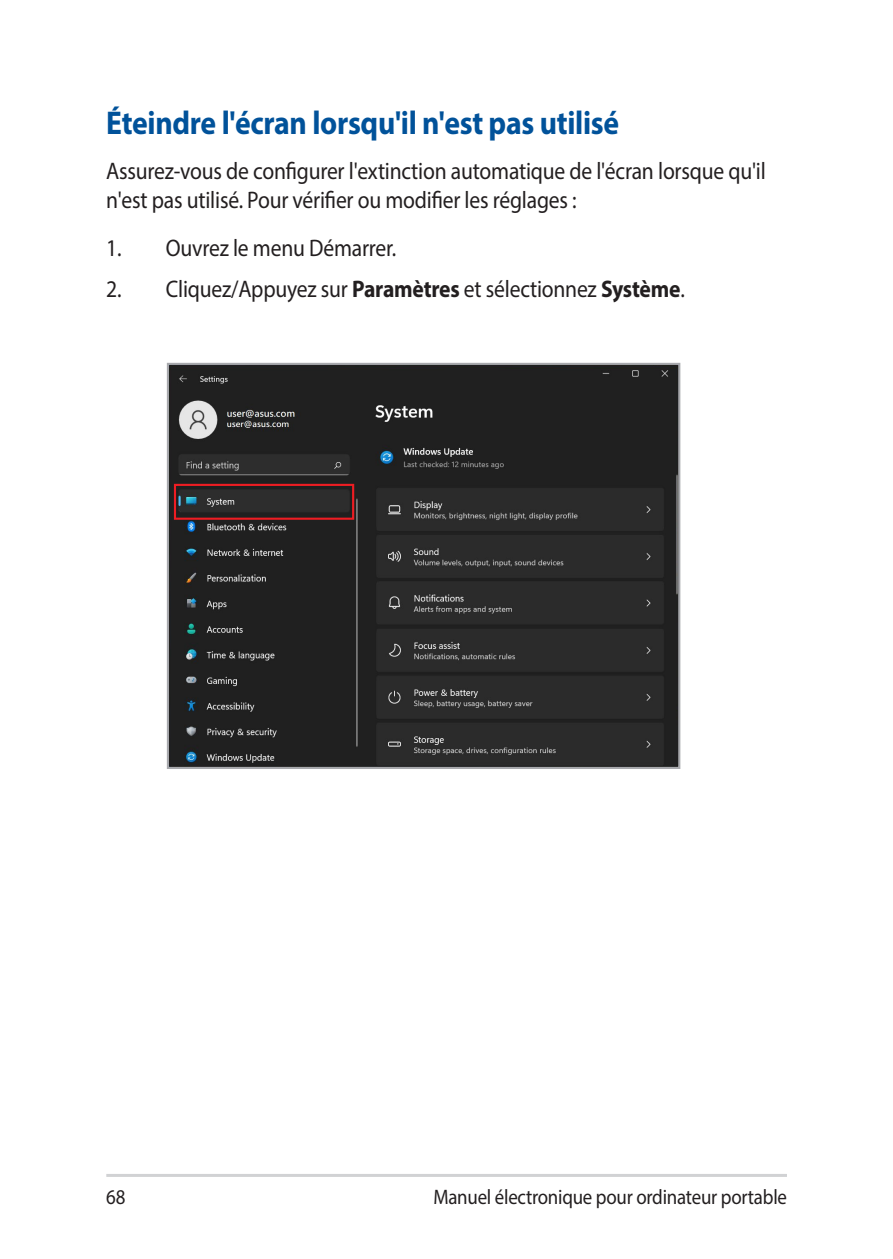
<style>
.page{position:relative;width:893px;height:1259px;background:#fff}
.page>*{position:absolute;margin:0;border:0;box-sizing:border-box;transform-origin:0 0}
.t1{font:700 33px "Myriad Pro";letter-spacing:-.01em;color:#01529a;scale:.9 1}
.t2{font:24px/28.8px "Myriad Pro";letter-spacing:-.01em;color:#231f20;scale:.9 1}
.t3{font:21px "Myriad Pro";letter-spacing:-.015em;color:#231f20;scale:.9 1}
.s1{font-weight:700}
</style>
<div class="page">
<hr style="left:106px;top:1174px;width:681px;height:3px;background:#d1d2d4">
<img style="left:170px;top:366px;width:507px;height:400px">
<div style="left:167px;top:363px;width:513px;height:406px;border:2px solid #a8a9ad"></div>
<div style="left:174px;top:484px;width:180px;height:36px;border:2px solid #ee1d23"></div>
<h1 class="t1" style="left:106px;top:101px;width:571px">Éteindre l'écran lorsqu'il n'est pas utilisé</h1>
<p class="t2" style="left:106px;top:156px;width:734px">Assurez-vous de configurer l'extinction automatique de l'écran lorsque qu'il n'est pas utilisé. Pour vérifier ou modifier les réglages :</p>
<p class="t2" style="left:106px;top:233px;width:324px">1. Ouvrez le menu Démarrer.</p>
<p class="t2" style="left:106px;top:274px;width:644px">2. Cliquez/Appuyez sur <span class="s1">Paramètres</span> et sélectionnez <span class="s1">Système</span>.</p>
<p class="t3" style="left:106px;top:1184px;width:23px">68</p>
<p class="t3" style="left:433px;top:1184px;width:394px">Manuel électronique pour ordinateur portable</p>
</div>
